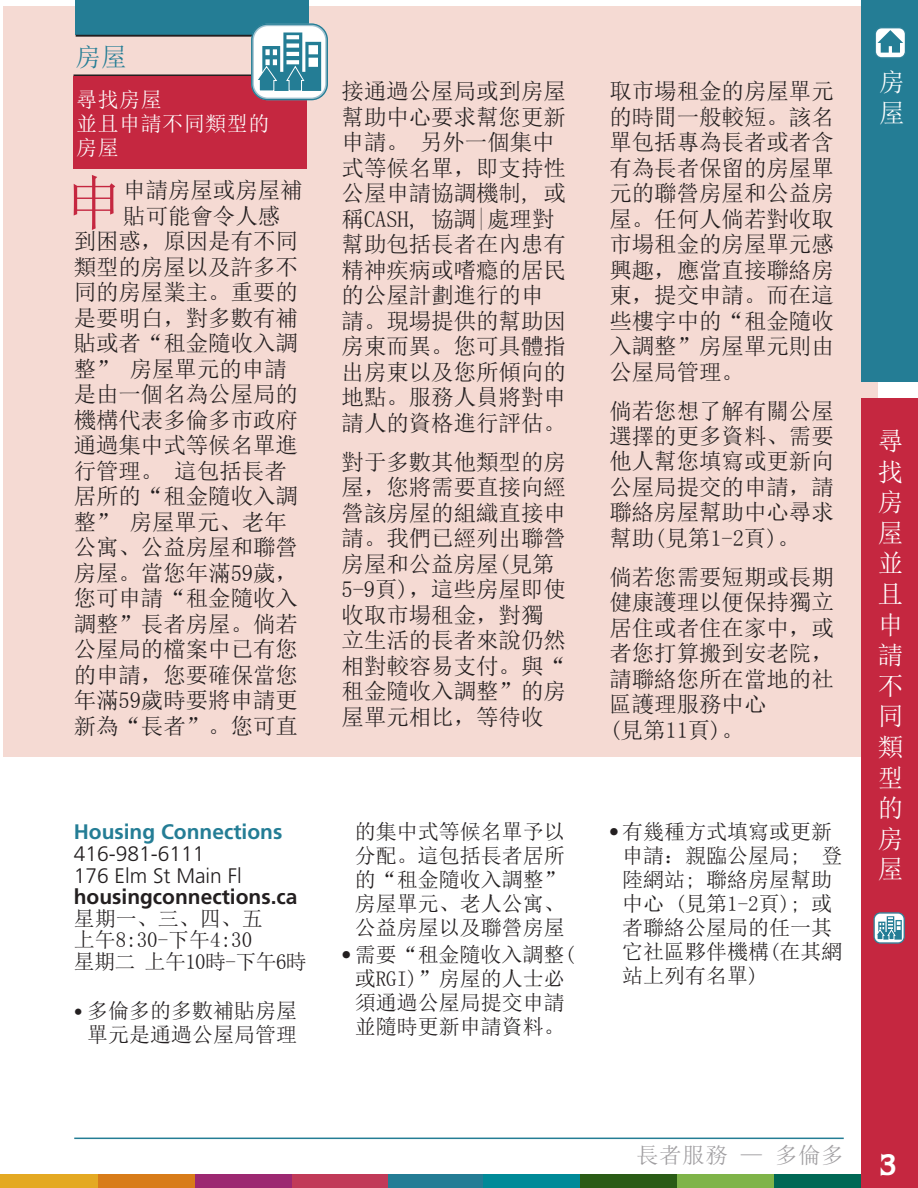
<style>
.page{position:relative;width:918px;height:1188px;background:#fff}
.page>*{position:absolute;margin:0;border:0;box-sizing:border-box;transform-origin:0 0}
.t1{font:59.85px "Sim Sun";color:#c52740}
.t2{font:700 27px "Quorum";color:#fff}
.t3{font:25.5px/30.6px "Sim Sun";color:#fff}
.t4{font:25.5px "Sim Sun";color:#247d95}
.t5{font:22.5px/25.5px "Sim Sun";letter-spacing:-.005em;color:#231f20}
.t6{font:22.5px "Sim Sun";letter-spacing:.025em;color:#9f9da0}
.t7{font:21px/24px "Sim Sun";color:#231f20;text-align:right}
.t8{font:21px/21.8px "Sim Sun";letter-spacing:-.03em;color:#231f20}
.t9{font:300 21px/21.8px "Frutiger";color:#231f20}
.t10{font:700 21px "Frutiger LT Std";color:#231f20}
.t11{font:700 21px "Frutiger LT Std";color:#247d95}
.t12{font:21px/24px "Sim Sun";letter-spacing:.025em;color:#fff}
.s1{font-family:"Frutiger";font-weight:300;font-size:18px}
.s2{font-family:"Frutiger";font-weight:300}
</style>
<div class="page">
<div style="left:774px;top:1174px;width:97px;height:14px;background:#006855"></div>
<div style="left:677px;top:1174px;width:97px;height:14px;background:#7fb449"></div>
<div style="left:580px;top:1174px;width:97px;height:14px;background:#2a5c16"></div>
<div style="left:483px;top:1174px;width:97px;height:14px;background:#008a98"></div>
<div style="left:386px;top:1174px;width:97px;height:14px;background:#247d95"></div>
<div style="left:290px;top:1174px;width:97px;height:14px;background:#c13a58"></div>
<div style="left:195px;top:1174px;width:97px;height:14px;background:#9c2871"></div>
<div style="left:98px;top:1174px;width:97px;height:14px;background:#d87c19"></div>
<div style="left:1px;top:1174px;width:97px;height:14px;background:#e4a922"></div>
<svg style="left:0;top:1174px;width:1px;height:14px"></svg>
<div style="left:3px;top:6px;width:875px;height:750px;background:#f5dad3"></div>
<div style="left:861px;top:398px;width:57px;height:790px;background:#c52740"></div>
<div style="left:861px;top:0;width:57px;height:381px;background:#247d95"></div>
<div style="left:874px;top:913px;width:30px;height:30px;background:#fff;border-radius:6px"></div>
<div style="left:874px;top:913px;width:30px;height:30px;border:1px solid #9fc1cf;border-radius:6px"></div>
<div style="left:874px;top:913px;width:31px;height:30px;border:1px solid #247d95;border-radius:6px"></div>
<svg style="left:876px;top:916px;width:26px;height:24px"></svg>
<div style="left:76px;top:0;width:233px;height:35px;background:#247d95"></div>
<hr style="left:76px;top:35px;width:233px;height:2px;background:#231f20">
<hr style="left:73px;top:74px;width:235px;height:2px;background:#231f20">
<div style="left:73px;top:76px;width:234px;height:93px;background:#c52740"></div>
<hr style="left:74px;top:1138px;width:770px;height:1px;background:#247d95">
<div style="left:253px;top:25px;width:74px;height:74px;background:#fff;border-radius:15px"></div>
<div style="left:251px;top:24px;width:77px;height:76px;border:3px solid #9fc1cf;border-radius:15px"></div>
<div style="left:251px;top:23px;width:77px;height:77px;border:1px solid #247d95;border-radius:16px"></div>
<svg style="left:256px;top:32px;width:65px;height:59px"></svg>
<div style="left:876px;top:28px;width:29px;height:30px;background:#fff;border-radius:6px"></div>
<div style="left:875px;top:27px;width:31px;height:31px;border:1px solid #247d95;border-radius:6px"></div>
<svg style="left:878px;top:30px;width:25px;height:23px"></svg>
<p class="t4" style="left:76px;top:44px;width:52px">房屋</p>
<p class="t12" style="left:76px;top:87px;width:195px">尋找房屋<br>並且申請不同類型的房屋</p>
<h1 class="t1" style="left:64px;top:173px;width:61px">申</h1>
<p class="t5" style="left:123px;top:178px;width:181px">申請房屋或房屋補</p>
<p class="t5" style="left:123px;top:203px;width:159px">貼可能會令人感</p>
<p class="t5" style="left:74px;top:229px;width:226px">到困惑，原因是有不同</p>
<p class="t5" style="left:74px;top:254px;width:226px">類型的房屋以及許多不</p>
<p class="t5" style="left:74px;top:280px;width:226px">同的房屋業主。重要的</p>
<p class="t5" style="left:74px;top:305px;width:226px">是要明白，對多數有補</p>
<p class="t5" style="left:74px;top:331px;width:226px">貼或者“租金隨收入調</p>
<p class="t5" style="left:74px;top:356px;width:215px">整” 房屋單元的申請</p>
<p class="t5" style="left:74px;top:382px;width:226px">是由一個名為公屋局的</p>
<p class="t5" style="left:74px;top:407px;width:226px">機構代表多倫多市政府</p>
<p class="t5" style="left:74px;top:433px;width:226px">通過集中式等候名單進</p>
<p class="t5" style="left:74px;top:458px;width:215px">行管理。 這包括長者</p>
<p class="t5" style="left:74px;top:484px;width:226px">居所的“租金隨收入調</p>
<p class="t5" style="left:74px;top:509px;width:215px">整” 房屋單元、老年</p>
<p class="t5" style="left:74px;top:535px;width:226px">公寓、公益房屋和聯營</p>
<p class="t5" style="left:74px;top:560px;width:226px">房屋。當您年滿59歲，</p>
<p class="t5" style="left:74px;top:586px;width:226px">您可申請“租金隨收入</p>
<p class="t5" style="left:74px;top:611px;width:226px">調整”長者房屋。倘若</p>
<p class="t5" style="left:74px;top:637px;width:226px">公屋局的檔案中已有您</p>
<p class="t5" style="left:74px;top:662px;width:226px">的申請，您要確保當您</p>
<p class="t5" style="left:74px;top:688px;width:226px">年滿59歲時要將申請更</p>
<p class="t5" style="left:74px;top:713px;width:226px">新為“長者”。您可直</p>
<p class="t11" style="left:74px;top:820px;width:210px">Housing Connections</p>
<p class="t9" style="left:74px;top:843px;width:170px">416-981-6111<br>176 Elm St Main Fl</p>
<p class="t10" style="left:74px;top:884px;width:225px">housingconnections.ca</p>
<p class="t8" style="left:74px;top:907px;width:235px">星期一、三、四、五<br>上午8:30-下午4:30<br>星期二 上午10時-下午6時</p>
<p class="t7" style="left:74px;top:998px;width:225px"><span class="s1">•</span> 多倫多的多數補貼房屋單元是通過公屋局管理</p>
<p class="t5" style="left:342px;top:79px;width:226px">接通過公屋局或到房屋幫助中心要求幫您更新申請。 另外一個集中式等候名單，即支持性公屋申請協調機制, 或稱CASH, 協調|處理對幫助包括長者在內患有精神疾病或嗜瘾的居民的公屋計劃進行的申請。現場提供的幫助因房東而異。您可具體指出房東以及您所傾向的地點。服務人員將對申請人的資格進行評估。</p>
<p class="t5" style="left:342px;top:449px;width:226px">對于多數其他類型的房屋，您將需要直接向經營該房屋的組織直接申請。我們已經列出聯營房屋和公益房屋(見第<br>5-9頁)，這些房屋即使收取市場租金，對獨立生活的長者來說仍然相對較容易支付。與“租金隨收入調整”的房屋單元相比，等待收</p>
<p class="t7" style="left:355px;top:819px;width:212px;text-align:justify">的集中式等候名單予以分配。這包括長者居所的“租金隨收入調整”房屋單元、老人公寓、公益房屋以及聯營房屋</p>
<p class="t7" style="left:341px;top:942px;width:235px;text-align:center"><span class="s2">•</span> 需要“租金隨收入調整(或RGI)”房屋的人士必須通過公屋局提交申請並隨時更新申請資料。</p>
<p class="t5" style="left:609px;top:78px;width:226px;text-align:justify">取市場租金的房屋單元的時間一般較短。該名單包括專為長者或者含有為長者保留的房屋單元的聯營房屋和公益房屋。任何人倘若對收取市場租金的房屋單元感興趣，應當直接聯絡房東，提交申請。而在這些樓宇中的“租金隨收入調整”房屋單元則由公屋局管理。</p>
<p class="t5" style="left:609px;top:398px;width:226px;text-align:justify">倘若您想了解有關公屋選擇的更多資料、需要他人幫您填寫或更新向公屋局提交的申請，請聯絡房屋幫助中心尋求幫助(見第1-2頁)。</p>
<p class="t5" style="left:609px;top:564px;width:226px">倘若您需要短期或長期健康護理以便保持獨立居住或者住在家中，或者您打算搬到安老院，請聯絡您所在當地的社區護理服務中心<br>(見第11頁)。</p>
<p class="t7" style="left:622px;top:820px;width:222px;text-align:left;text-indent:-14px"><span class="s2">•</span> 有幾種方式填寫或更新申請：親臨公屋局;　登陸網站; 聯絡房屋幫助中心 (見第1-2頁); 或者聯絡公屋局的任一其它社區夥伴機構(在其網站上列有名單)</p>
<p class="t3" style="left:879px;top:67px;width:27px">房屋</p>
<p class="t3" style="left:878px;top:426px;width:27px;text-align:justify">尋找房屋並且申請不同類型的房屋</p>
<p class="t6" style="left:636px;top:1144px;width:209px">長者服務 — 多倫多</p>
<p class="t2" style="left:880px;top:1147px;width:18px">3</p>
</div>
